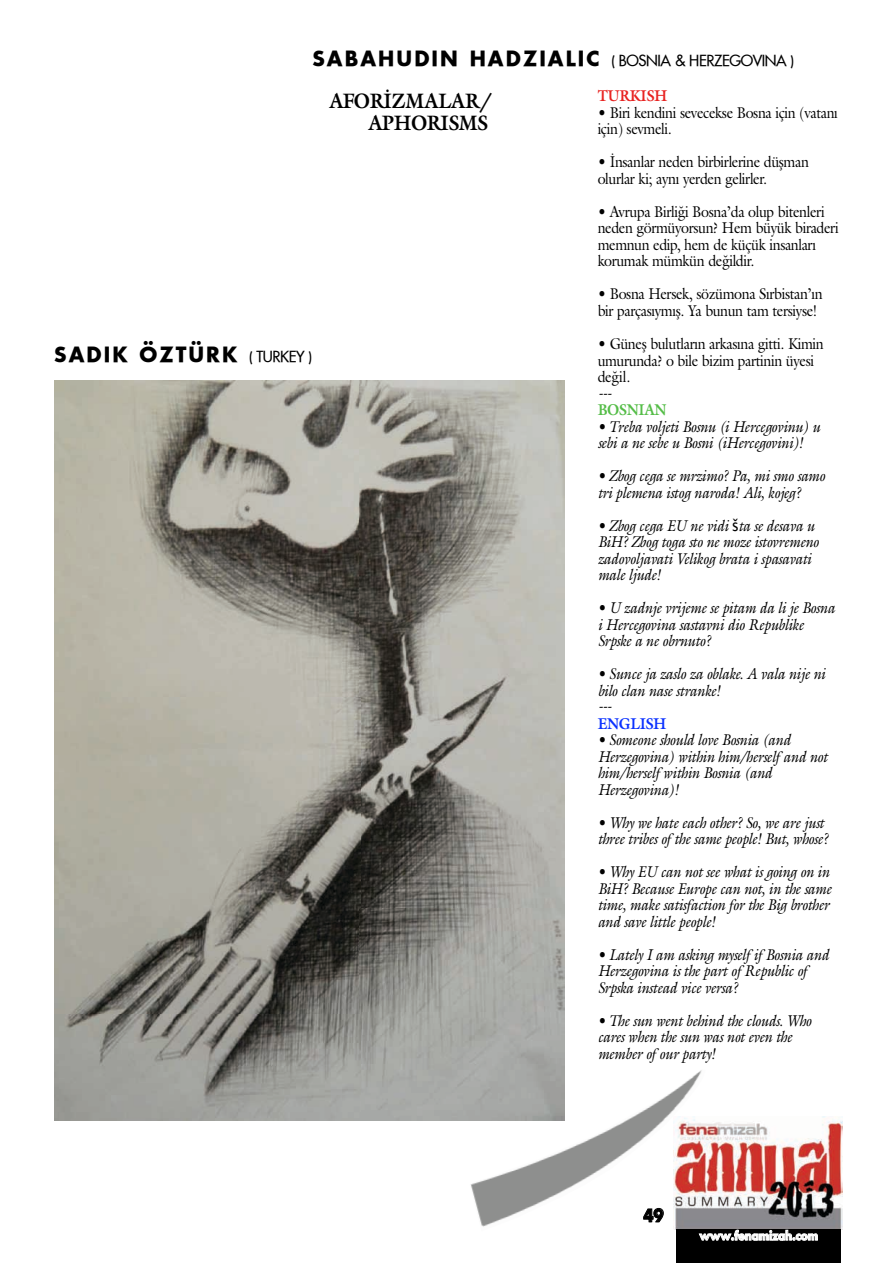
<style>
.page{position:relative;width:893px;height:1263px;background:#fff}
.page>*{position:absolute;margin:0;border:0;box-sizing:border-box;transform-origin:0 0}
.t1{font:21px/22.5px "Galliard Bold Tr";letter-spacing:-.03em;color:#000;text-align:right;scale:.9 1}
.t2{font:700 20.1px "Futura Turk";letter-spacing:.105em;color:#000}
.t3{font:700 16.95px "Futura Turk";color:#000;scale:.87 1}
.t4{font:15.75px/16.5px "Galliard Italic Tr";letter-spacing:-.025em;color:#000;scale:.9 1}
.t5{font:15.75px/16.5px "Galliard Normal Tr";letter-spacing:-.025em;color:#000;scale:.9 1}
.t6{font:15.75px "Galliard Bold Tr";letter-spacing:-.03em;color:#e82321;scale:.9 1}
.t7{font:15.75px "Galliard Bold Tr";letter-spacing:-.03em;color:#55bd48;scale:.9 1}
.t8{font:15.75px "Galliard Bold Tr";letter-spacing:-.03em;color:#0a31ff;scale:.9 1}
.t9{font:700 12px "Futura Turk";color:#fff;scale:.87 1}
.s1{font-weight:400;font-size:13.5px}
.s2{font-weight:400;font-size:15px}
.s3{font-family:"Lucida Grande"}
</style>
<div class="page">
<img style="left:54px;top:381px;width:510px;height:739px">
<img style="left:706px;top:1116px;width:136px;height:114px">
<div style="left:677px;top:1229px;width:164px;height:34px;background:#000"></div>
<svg style="left:699px;top:1230px;width:119px;height:11px"></svg>
<img style="left:470px;top:1069px;width:236px;height:162px">
<p class="t2" style="left:312px;top:44px;width:483px">SABAHUDIN HADZIALIC <span class="s1">(</span> <span class="s2">BOSNIA &amp; HERZEGOVINA</span> <span class="s1">)</span></p>
<h1 class="t1" style="left:329px;top:89px;width:182px">AFORİZMALAR/<br>APHORISMS</h1>
<p class="t6" style="left:598px;top:86px;width:79px">TURKISH</p>
<p class="t5" style="left:598px;top:104px;width:268px">• Biri kendini sevecekse Bosna için (vatanı için) sevmeli.</p>
<p class="t5" style="left:598px;top:154px;width:236px">• İnsanlar neden birbirlerine düşman olurlar ki; aynı yerden gelirler.</p>
<p class="t5" style="left:598px;top:203px;width:269px">• Avrupa Birliği Bosna’da olup bitenleri neden görmüyorsun? Hem büyük biraderi memnun edip, hem de küçük insanları korumak mümkün değildir.</p>
<p class="t5" style="left:598px;top:286px;width:252px">• Bosna Hersek, sözümona Sırbistan’ın bir parçasıymış. Ya bunun tam tersiyse!</p>
<p class="t5" style="left:598px;top:335px;width:253px">• Güneş bulutların arkasına gitti. Kimin umurunda? o bile bizim partinin üyesi değil.</p>
<p class="t4" style="left:598px;top:385px;width:17px">---</p>
<p class="t7" style="left:598px;top:399px;width:78px">BOSNIAN</p>
<p class="t4" style="left:598px;top:418px;width:249px">• Treba voljeti Bosnu (i Hercegovinu) u sebi a ne sebe u Bosni (iHercegovini)!</p>
<p class="t4" style="left:598px;top:467px;width:254px">• Zbog cega se mrzimo? Pa, mi smo samo tri plemena istog naroda! Ali, kojeg?</p>
<p class="t4" style="left:598px;top:517px;width:247px">• Zbog cega EU ne vidi <span class="s3">š</span>ta se desava u<br>BiH? Zbog toga sto ne moze istovremeno zadovoljavati Velikog brata i spasavati male ljude!</p>
<p class="t4" style="left:598px;top:599px;width:265px">• U zadnje vrijeme se pitam da li je Bosna i Hercegovina sastavni dio Republike<br>Srpske a ne obrnuto?</p>
<p class="t4" style="left:598px;top:665px;width:255px">• Sunce ja zaslo za oblake. A vala nije ni bilo clan nase stranke!<br>---</p>
<p class="t8" style="left:598px;top:713px;width:78px">ENGLISH</p>
<p class="t4" style="left:598px;top:731px;width:257px">• Someone should love Bosnia (and<br>Herzegovina) within him/herself and not him/herself within Bosnia (and<br>Herzegovina)!</p>
<p class="t4" style="left:598px;top:814px;width:258px">• Why we hate each other? So, we are just three tribes of the same people! But, whose?</p>
<p class="t4" style="left:598px;top:863px;width:261px">• Why EU can not see what is going on in BiH? Because Europe can not, in the same time, make satisfaction for the Big brother and save little people!</p>
<p class="t4" style="left:598px;top:946px;width:259px">• Lately I am asking myself if Bosnia and<br>Herzegovina is the part of Republic of<br>Srpska instead vice versa?</p>
<p class="t4" style="left:598px;top:1012px;width:239px">• The sun went behind the clouds. Who cares when the sun was not even the member of our party!</p>
<p class="t2" style="left:54px;top:340px;width:259px">SADIK ÖZTÜRK <span class="s1">(</span> <span class="s2">TURKEY</span> <span class="s1">)</span></p>
<p class="t3" style="left:643px;top:1204px;width:25px">49</p>
<p class="t9" style="left:699px;top:1227px;width:138px">www.fenamizah.com</p>
</div>
